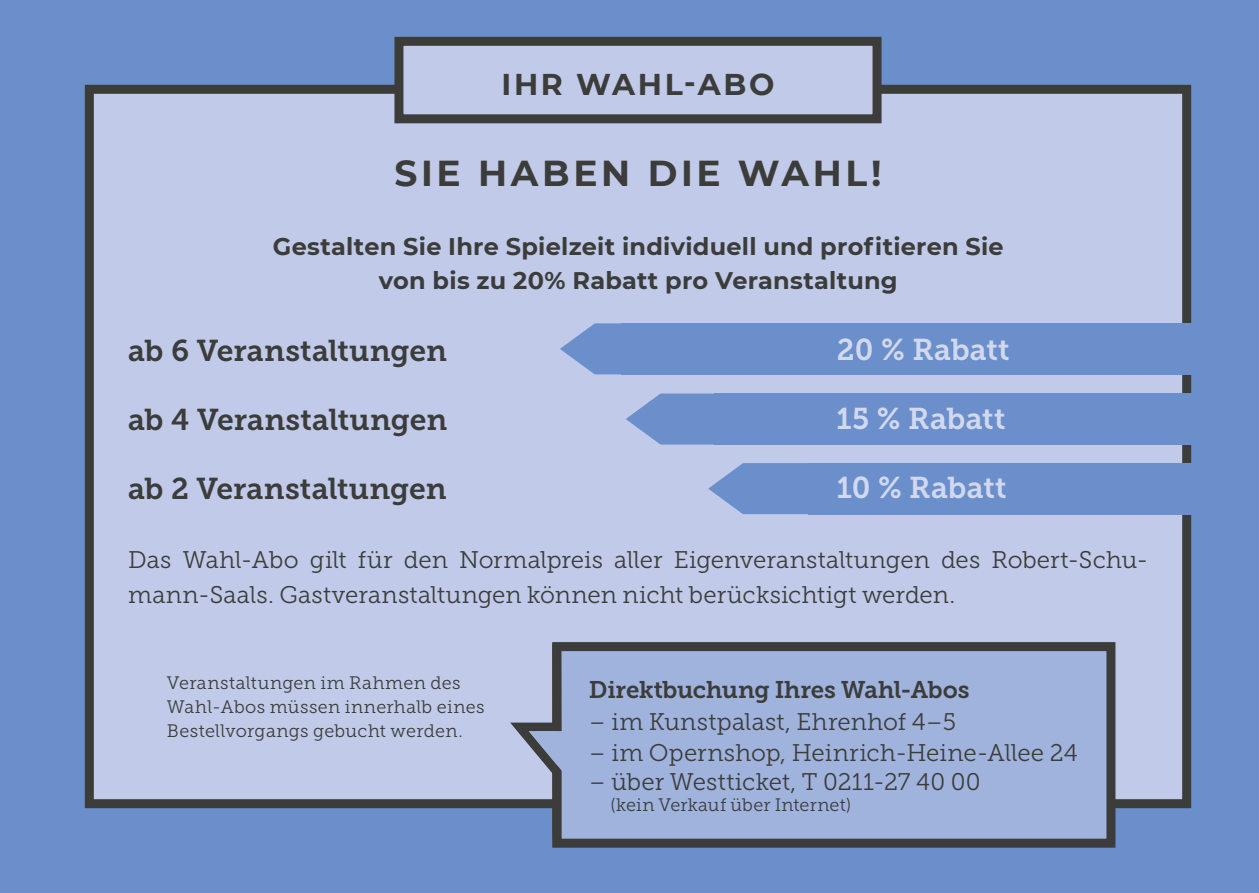
<style>
.page{position:relative;width:1259px;height:893px;background:#6a8fca}
.page>*{position:absolute;margin:0;border:0;box-sizing:border-box;transform-origin:0 0}
.t1{font:700 36px "Montserrat";letter-spacing:.1em;color:#3c3c3b}
.t2{font:30px "Museo Slab 700";color:#3c3c3b}
.t3{font:30px "Museo Slab 700";letter-spacing:.005em;color:#d1d8ef}
.t4{font:700 30px "Montserrat";letter-spacing:.085em;color:#3c3c3b}
.t5{font:24px/34.5px "Museo Slab 300";letter-spacing:.005em;color:#3c3c3b}
.t6{font:700 24px/34.5px "Montserrat";letter-spacing:.01em;color:#3c3c3b;text-align:center}
.t7{font:24px "Museo Slab 700";letter-spacing:-.01em;color:#3c3c3b}
.t8{font:18px/24px "Museo Slab 300";letter-spacing:.015em;color:#3c3c3b}
</style>
<div class="page">
<div style="left:85px;top:85px;width:1106px;height:723px;background:#c1cbe9;border:9px solid #3c3c3b"></div>
<div style="left:394px;top:37px;width:487px;height:86px;background:#c1cbe9;border:9px solid #3c3c3b"></div>
<div style="left:622px;top:323px;width:579px;height:51px;background:#6a8fca"></div>
<svg style="left:560px;top:323px;width:62px;height:51px"></svg>
<div style="left:714px;top:394px;width:487px;height:51px;background:#6a8fca"></div>
<svg style="left:626px;top:394px;width:88px;height:51px"></svg>
<div style="left:808px;top:463px;width:393px;height:51px;background:#6a8fca"></div>
<svg style="left:708px;top:463px;width:100px;height:51px"></svg>
<div style="left:552px;top:642px;width:563px;height:206px;background:#a0b3dd;border:9px solid #3c3c3b"></div>
<svg style="left:500px;top:642px;width:78px;height:206px"></svg>
<p class="t4" style="left:501px;top:62px;width:274px">IHR WAHL-ABO</p>
<h1 class="t1" style="left:394px;top:147px;width:488px">SIE HABEN DIE WAHL!</h1>
<p class="t6" style="left:273px;top:228px;width:732px">Gestalten Sie Ihre Spielzeit individuell und profitieren Sie von bis zu 20% Rabatt pro Veranstaltung</p>
<p class="t2" style="left:128px;top:334px;width:320px">ab 6 Veranstaltungen</p>
<p class="t3" style="left:837px;top:333px;width:174px">20 % Rabatt</p>
<p class="t2" style="left:128px;top:403px;width:321px">ab 4 Veranstaltungen</p>
<p class="t3" style="left:836px;top:402px;width:170px">15 % Rabatt</p>
<p class="t2" style="left:128px;top:472px;width:320px">ab 2 Veranstaltungen</p>
<p class="t3" style="left:837px;top:470px;width:171px">10 % Rabatt</p>
<p class="t5" style="left:128px;top:543px;width:1021px">Das Wahl-Abo gilt für den Normalpreis aller Eigenveranstaltungen des Robert-Schu&shy;mann-Saals. Gastveranstaltungen können nicht berücksichtigt werden.</p>
<p class="t8" style="left:167px;top:671px;width:319px">Veranstaltungen im Rahmen des<br>Wahl-Abos müssen innerhalb eines<br>Bestellvorgangs gebucht werden.</p>
<p class="t7" style="left:589px;top:676px;width:382px">Direktbuchung Ihres Wahl-Abos</p>
<p class="t5" style="left:589px;top:704px;width:369px">– im Kunstpalast, Ehrenhof 4–5</p>
<p class="t5" style="left:589px;top:736px;width:490px">– im Opernshop, Heinrich-Heine-Allee 24</p>
<p class="t5" style="left:589px;top:765px;width:393px">– über Westticket, T 0211-27 40 00</p>
<p class="t8" style="left:610px;top:793px;width:242px">(kein Verkauf über Internet)</p>
</div>
